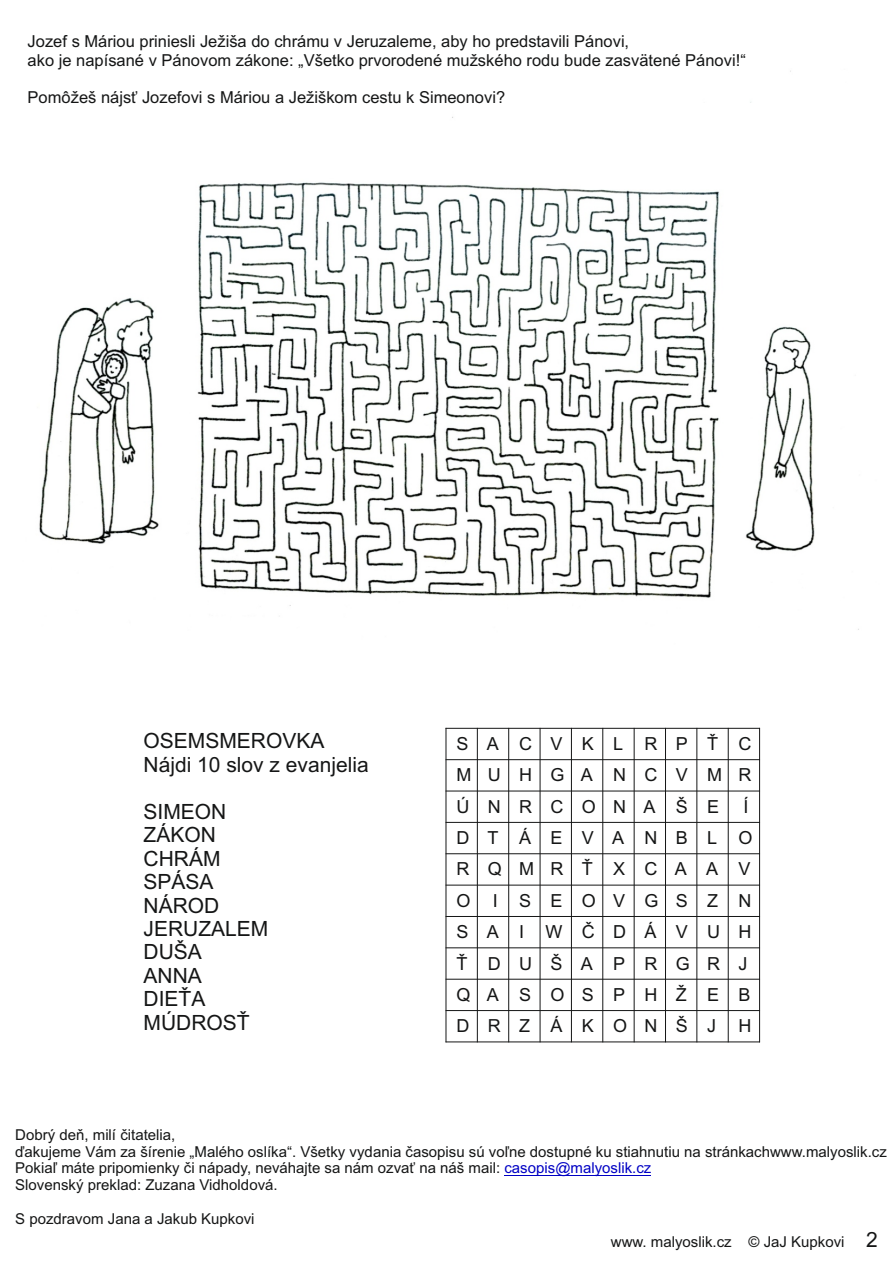
<style>
.page{position:relative;width:893px;height:1263px;background:#fff}
.page>*{position:absolute;margin:0;border:0;box-sizing:border-box;transform-origin:0 0}
.t1{font:21px/23.4px "Arial";color:#151616}
.t2{font:18px/31.3px "Arial";letter-spacing:1.02em;color:#151616;text-align:justify}
.t3{font:16.5px/18.5px "Arial";color:#151616}
.t4{font:15px/16.8px "Arial";color:#151616}
.s1{color:#0000c4}
.s2{font-size:21px}
</style>
<div class="page">
<img style="left:39px;top:70px;width:820px;height:560px">
<hr style="left:504px;top:1175px;width:147px;height:1px;background:#0000c4">
<hr style="left:446px;top:728px;width:1px;height:314px;background:#151616">
<hr style="left:477px;top:728px;width:1px;height:314px;background:#151616">
<hr style="left:508px;top:728px;width:1px;height:314px;background:#151616">
<hr style="left:540px;top:728px;width:1px;height:314px;background:#151616">
<hr style="left:571px;top:728px;width:1px;height:314px;background:#151616">
<hr style="left:602px;top:728px;width:1px;height:314px;background:#151616">
<hr style="left:634px;top:728px;width:1px;height:314px;background:#151616">
<hr style="left:665px;top:728px;width:1px;height:314px;background:#151616">
<hr style="left:696px;top:728px;width:1px;height:314px;background:#151616">
<hr style="left:728px;top:728px;width:1px;height:314px;background:#151616">
<hr style="left:759px;top:728px;width:1px;height:314px;background:#151616">
<hr style="left:446px;top:1041px;width:314px;height:1px;background:#151616">
<hr style="left:446px;top:1010px;width:314px;height:1px;background:#151616">
<hr style="left:446px;top:979px;width:314px;height:1px;background:#151616">
<hr style="left:446px;top:947px;width:314px;height:1px;background:#151616">
<hr style="left:446px;top:916px;width:314px;height:1px;background:#151616">
<hr style="left:446px;top:885px;width:314px;height:1px;background:#151616">
<hr style="left:446px;top:853px;width:314px;height:1px;background:#151616">
<hr style="left:446px;top:822px;width:314px;height:1px;background:#151616">
<hr style="left:446px;top:791px;width:314px;height:1px;background:#151616">
<hr style="left:446px;top:759px;width:314px;height:1px;background:#151616">
<hr style="left:446px;top:728px;width:314px;height:1px;background:#151616">
<p class="t3" style="left:28px;top:34px;width:720px">Jozef s Máriou priniesli Ježiša do chrámu v Jeruzaleme, aby ho predstavili Pánovi,<br>ako je napísané v Pánovom zákone: „Všetko prvorodené mužského rodu bude zasvätené Pánovi!“</p>
<p class="t3" style="left:28px;top:89px;width:479px">Pomôžeš nájsť Jozefovi s Máriou a Ježiškom cestu k Simeonovi?</p>
<h1 class="t1" style="left:144px;top:731px;width:182px">OSEMSMEROVKA</h1>
<h1 class="t1" style="left:144px;top:754px;width:227px">Nájdi 10 slov z evanjelia</h1>
<h1 class="t1" style="left:144px;top:801px;width:126px">SIMEON<br>ZÁKON<br>CHRÁM<br>SPÁSA<br>NÁROD<br>JERUZALEM<br>DUŠA<br>ANNA<br>DIEŤA<br>MÚDROSŤ</h1>
<p class="t2" style="left:456px;top:730px;width:297px">SA C V K L R PŤ C M U H G A N C V M R Ú N R C O N A Š E</p>
<p class="t2" style="left:456px;top:792px;width:298px;text-align:left;text-indent:287px">Í<br>DT Á E VA N B L O<br>R Q M RŤ X CAA V<br>O I S E O V G S Z N<br>S A IWČ D Á V U H<br>Ť D U Š A P R G R J<br>Q A S O S P H Ž E B<br>D R Z Á K O N Š J H</p>
<p class="t4" style="left:15px;top:1127px;width:873px">Dobrý deň, milí čitatelia,<br>ďakujeme Vám za šírenie „Malého oslíka“. Všetky vydania časopisu sú voľne dostupné ku stiahnutiu na stránkachwww.malyoslik.cz<br>Pokiaľ máte pripomienky či nápady, neváhajte sa nám ozvať na náš mail: <span class="s1">casopis@malyoslik.cz</span></p>
<p class="t4" style="left:15px;top:1211px;width:241px">S pozdravom Jana a Jakub Kupkovi</p>
<p class="t4" style="left:15px;top:1178px;width:264px">Slovenský preklad: Zuzana Vidholdová.</p>
<p class="t4" style="left:611px;top:1234px;width:268px">www. malyoslik.cz © JaJ Kupkovi <span class="s2">2</span></p>
</div>
